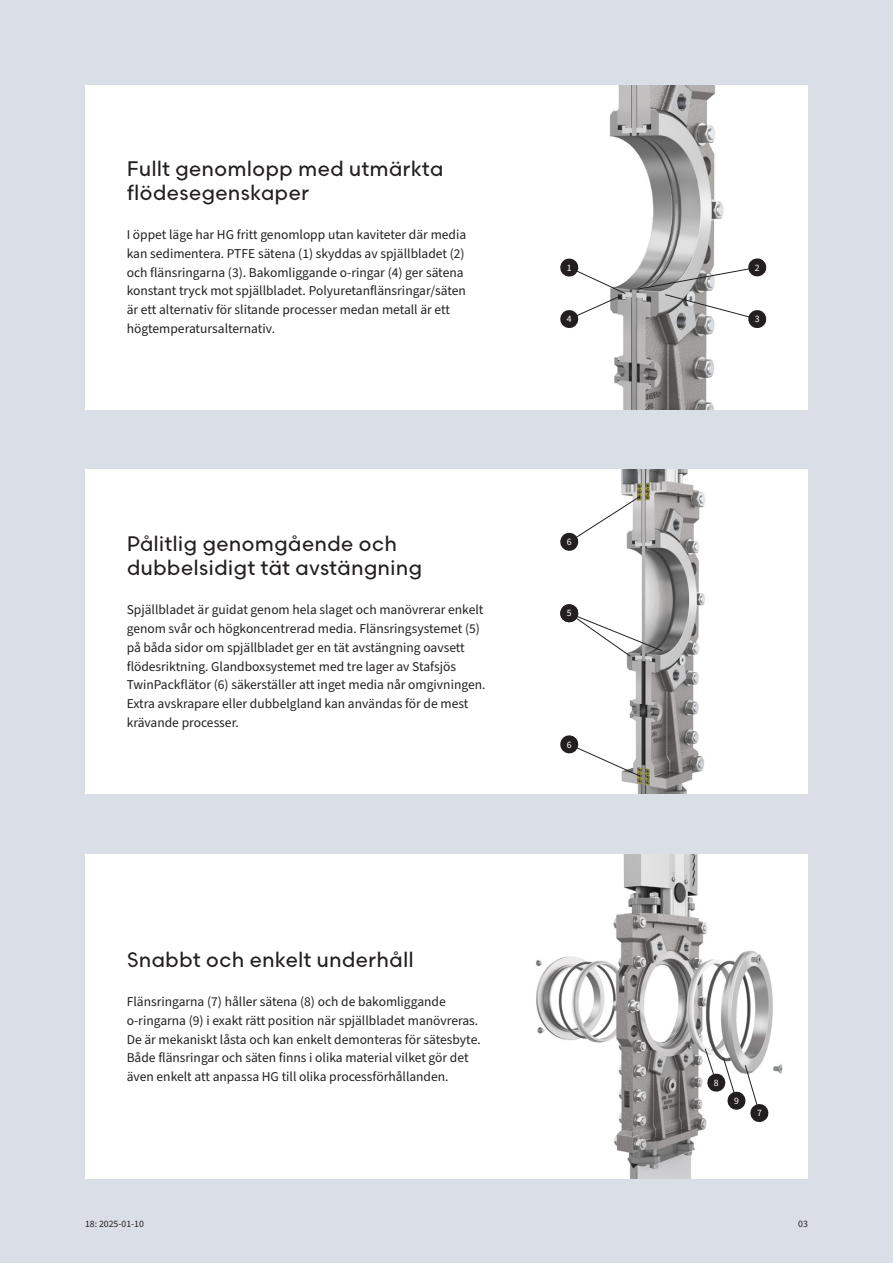
<style>
.page{position:relative;width:893px;height:1263px;background:#dadee6}
.page>*{position:absolute;margin:0;border:0;box-sizing:border-box;transform-origin:0 0}
.Heading_infobox{font:500 21px/24px "Scandia Line";color:#231f20}
.Body_infobox{font:13.5px/18.8px "Source Sans Pro";color:#231f20}
.t1{font:9.75px "Source Sans Pro";color:#231f20}
.Image_numbers{font:9.75px "Source Sans Pro";color:#fff}
</style>
<div class="page">
<div style="left:85px;top:85px;width:434px;height:324px;background:#fff"></div>
<div style="left:85px;top:470px;width:434px;height:324px;background:#fff"></div>
<div style="left:85px;top:855px;width:434px;height:324px;background:#fff"></div>
<img style="left:519px;top:470px;width:289px;height:324px">
<img style="left:519px;top:855px;width:289px;height:324px">
<img style="left:519px;top:85px;width:289px;height:324px">
<svg style="left:704px;top:1048px;width:66px;height:75px;background:#c9c8c8"></svg>
<svg style="left:637px;top:257px;width:130px;height:72px;background:#bab9b9"></svg>
<svg style="left:559px;top:257px;width:67px;height:72px;background:#d9d8d9"></svg>
<svg style="left:559px;top:495px;width:82px;height:57px;background:#e6e5e5"></svg>
<svg style="left:559px;top:603px;width:104px;height:54px;background:#d9d9d9"></svg>
<svg style="left:559px;top:734px;width:82px;height:43px;background:#e3e2e2"></svg>
<p class="Heading_infobox" style="left:127px;top:156px;width:318px">Fullt genomlopp med utmärkta flödesegenskaper</p>
<p class="Body_infobox" style="left:127px;top:226px;width:341px">I öppet läge har HG fritt genomlopp utan kaviteter där media kan sedimentera. PTFE sätena (1) skyddas av spjällbladet (2) och flänsringarna (3). Bakomliggande o-ringar (4) ger sätena konstant tryck mot spjällbladet. Polyuretanflänsringar/säten är ett alternativ för slitande processer medan metall är ett högtemperatursalternativ.</p>
<p class="Heading_infobox" style="left:127px;top:532px;width:297px">Pålitlig genomgående och dubbelsidigt tät avstängning</p>
<p class="Body_infobox" style="left:127px;top:601px;width:360px">Spjällbladet är guidat genom hela slaget och manövrerar enkelt genom svår och högkoncentrerad media. Flänsringsystemet (5) på båda sidor om spjällbladet ger en tät avstängning oavsett flödesriktning. Glandboxsystemet med tre lager av Stafsjös TwinPackflätor (6) säkerställer att inget media når omgivningen.<br>Extra avskrapare eller dubbelgland kan användas för de mest krävande processer.</p>
<p class="Heading_infobox" style="left:127px;top:947px;width:289px">Snabbt och enkelt underhåll</p>
<p class="Body_infobox" style="left:127px;top:992px;width:355px">Flänsringarna (7) håller sätena (8) och de bakomliggande o-ringarna (9) i exakt rätt position när spjällbladet manövreras.<br>De är mekaniskt låsta och kan enkelt demonteras för sätesbyte.<br>Både flänsringar och säten finns i olika material vilket gör det även enkelt att anpassa HG till olika processförhållanden.</p>
<p class="Image_numbers" style="left:567px;top:261px;width:6px">1</p>
<p class="Image_numbers" style="left:567px;top:312px;width:6px">4</p>
<p class="Image_numbers" style="left:567px;top:535px;width:6px">6</p>
<p class="Image_numbers" style="left:567px;top:607px;width:6px">5</p>
<p class="Image_numbers" style="left:567px;top:738px;width:6px">6</p>
<p class="Image_numbers" style="left:755px;top:261px;width:6px">2</p>
<p class="Image_numbers" style="left:755px;top:312px;width:6px">3</p>
<p class="Image_numbers" style="left:714px;top:1076px;width:6px">8</p>
<p class="Image_numbers" style="left:734px;top:1094px;width:6px">9</p>
<p class="Image_numbers" style="left:757px;top:1106px;width:6px">7</p>
<p class="t1" style="left:85px;top:1217px;width:60px">18: 2025-01-10</p>
<p class="t1" style="left:798px;top:1217px;width:11px">03</p>
</div>
